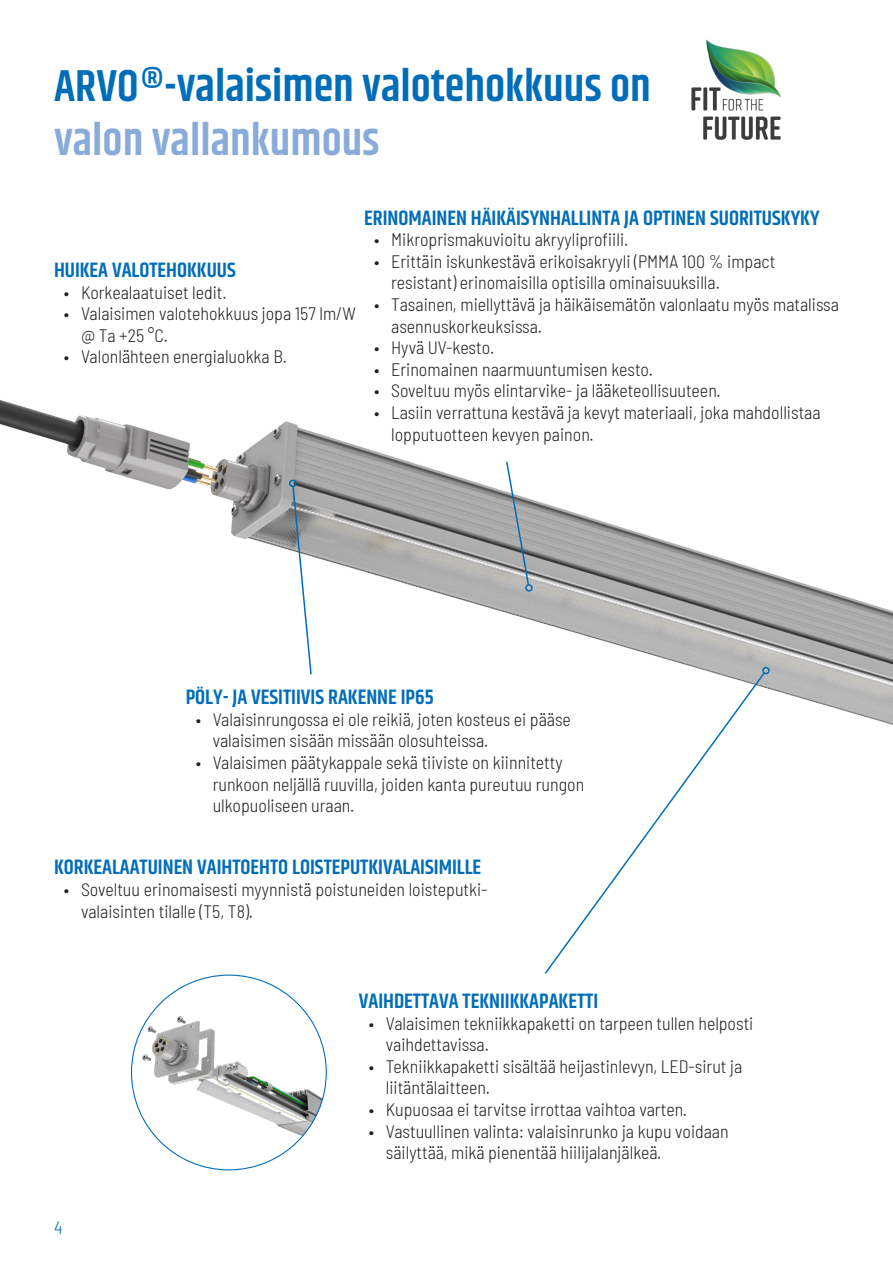
<style>
.page{position:relative;width:893px;height:1263px;background:#fff}
.page>*{position:absolute;margin:0;border:0;box-sizing:border-box;transform-origin:0 0}
.t1{font:600 45px/54px "Khand";color:#006db8}
.t2{font:600 21px "Khand";color:#006db8}
.t3{font:300 semi-condensed 18px/21.6px "Barlow";color:#231f20}
.t4{font:300 semi-condensed 18px "Barlow";color:#006db8}
.s1{color:#89abd9}
</style>
<div class="page">
<img style="left:0;top:399px;width:893px;height:772px">
<svg style="left:505px;top:460px;width:25px;height:127px"></svg>
<div style="left:525px;top:584px;width:8px;height:8px;border:2px solid #006db8;border-radius:50%"></div>
<img style="left:691px;top:39px;width:90px;height:101px">
<svg style="left:291px;top:485px;width:22px;height:191px"></svg>
<div style="left:289px;top:479px;width:8px;height:8px;border:2px solid #006db8;border-radius:50%"></div>
<svg style="left:543px;top:671px;width:223px;height:304px"></svg>
<svg style="left:760px;top:666px;width:11px;height:10px"></svg>
<img style="left:139px;top:975px;width:187px;height:185px">
<p class="t1" style="left:54px;top:62px;width:598px">ARVO®-valaisimen valotehokkuus on <span class="s1">valon vallankumous</span></p>
<p class="t2" style="left:54px;top:256px;width:183px">HUIKEA VALOTEHOKKUUS</p>
<p class="t3" style="left:64px;top:280px;width:164px">• Korkealaatuiset ledit.</p>
<p class="t3" style="left:81px;top:302px;width:276px;text-indent:-17px">• Valaisimen valotehokkuus jopa 157 lm/W @ Ta +25 °C.</p>
<p class="t3" style="left:64px;top:345px;width:224px">• Valonlähteen energialuokka B.</p>
<p class="t2" style="left:364px;top:204px;width:457px">ERINOMAINEN HÄIKÄISYNHALLINTA JA OPTINEN SUORITUSKYKY</p>
<p class="t3" style="left:374px;top:228px;width:256px">• Mikroprismakuvioitu akryyliprofiili.</p>
<p class="t3" style="left:391px;top:249px;width:386px;text-indent:-17px">• Erittäin iskunkestävä erikoisakryyli (PMMA 100 % impact resistant) erinomaisilla optisilla ominaisuuksilla.</p>
<p class="t3" style="left:391px;top:292px;width:449px;text-indent:-17px">• Tasainen, miellyttävä ja häikäisemätön valonlaatu myös matalissa asennuskorkeuksissa.</p>
<p class="t3" style="left:374px;top:336px;width:122px">• Hyvä UV-kesto.</p>
<p class="t3" style="left:374px;top:357px;width:280px">• Erinomainen naarmuuntumisen kesto.</p>
<p class="t3" style="left:374px;top:379px;width:348px">• Soveltuu myös elintarvike- ja lääketeollisuuteen.</p>
<p class="t3" style="left:391px;top:400px;width:431px;text-indent:-17px">• Lasiin verrattuna kestävä ja kevyt materiaali, joka mahdollistaa lopputuotteen kevyen painon.</p>
<p class="t2" style="left:186px;top:683px;width:250px">PÖLY- JA VESITIIVIS RAKENNE IP65</p>
<p class="t3" style="left:213px;top:707px;width:360px;text-indent:-17px">• Valaisinrungossa ei ole reikiä, joten kosteus ei pääse valaisimen sisään missään olosuhteissa.</p>
<p class="t3" style="left:213px;top:750px;width:373px;text-indent:-17px">• Valaisimen päätykappale sekä tiiviste on kiinnitetty runkoon neljällä ruuvilla, joiden kanta pureutuu rungon ulkopuoliseen uraan.</p>
<p class="t2" style="left:54px;top:853px;width:429px">KORKEALAATUINEN VAIHTOEHTO LOISTEPUTKIVALAISIMILLE</p>
<p class="t3" style="left:81px;top:877px;width:408px;text-indent:-17px">• Soveltuu erinomaisesti myynnistä poistuneiden loisteputki&shy;valaisinten tilalle (T5, T8).</p>
<p class="t4" style="left:54px;top:1214px;width:10px">4</p>
<p class="t2" style="left:359px;top:987px;width:241px">VAIHDETTAVA TEKNIIKKAPAKETTI</p>
<p class="t3" style="left:386px;top:1011px;width:369px;text-indent:-17px">• Valaisimen tekniikkapaketti on tarpeen tullen helposti vaihdettavissa.</p>
<p class="t3" style="left:386px;top:1054px;width:358px;text-indent:-17px">• Tekniikkapaketti sisältää heijastinlevyn, LED-sirut ja liitäntälaitteen.</p>
<p class="t3" style="left:369px;top:1097px;width:320px">• Kupuosaa ei tarvitse irrottaa vaihtoa varten.</p>
<p class="t3" style="left:386px;top:1119px;width:344px;text-indent:-17px">• Vastuullinen valinta: valaisinrunko ja kupu voidaan säilyttää, mikä pienentää hiilijalanjälkeä.</p>
</div>
